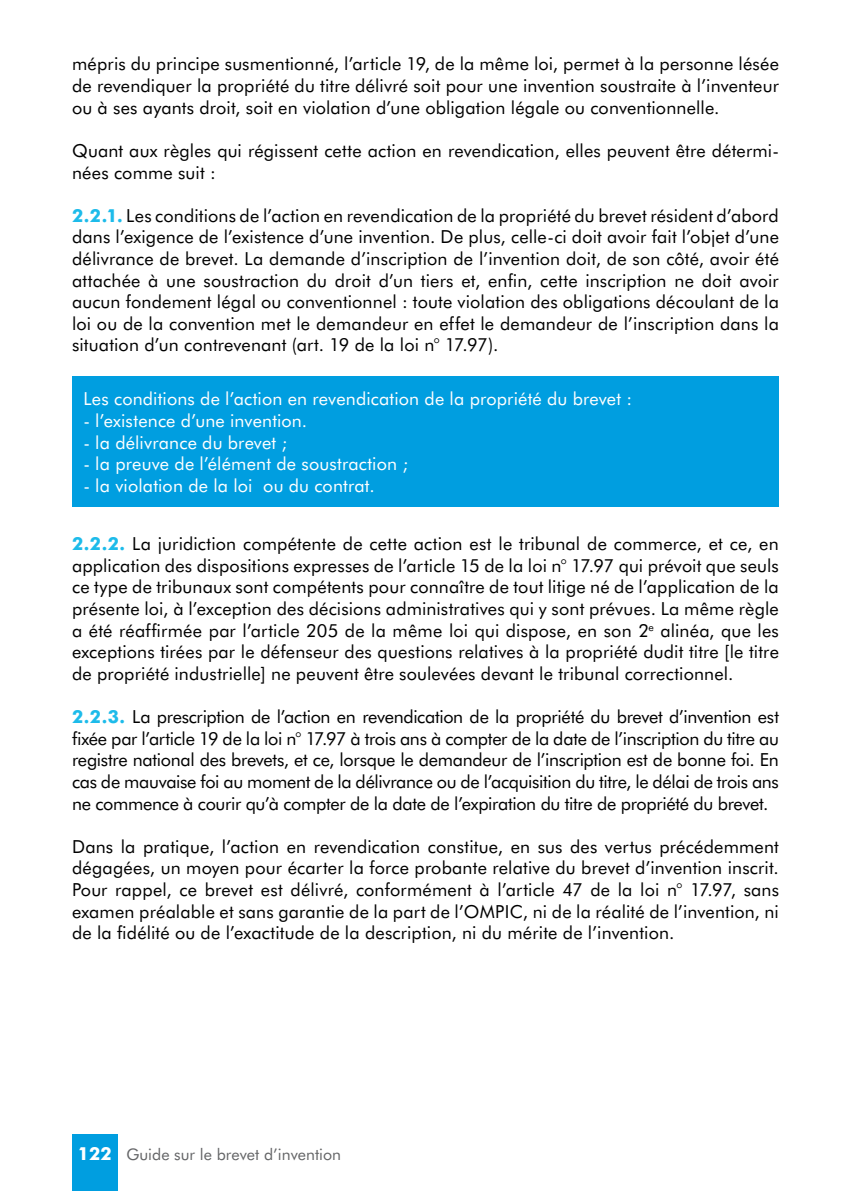
<style>
.page{position:relative;width:851px;height:1191px;background:#fff}
.page>*{position:absolute;margin:0;border:0;box-sizing:border-box;transform-origin:0 0}
.t1{font:18px/21.6px "Futura BT";letter-spacing:.01em;color:#000;text-align:justify}
.t2{font:18px "Futura BT";letter-spacing:.01em;color:#fff}
.t3{font:16px "Futura BT";color:#646567}
.s1{font-weight:700;color:#1dbbea}
.s2{font-weight:700;font-size:18px;color:#fff}
</style>
<div class="page">
<div style="left:72px;top:1134px;width:45px;height:57px;background:#009ee0"></div>
<div style="left:72px;top:376px;width:706px;height:131px;background:#009ee0"></div>
<p class="t1" style="left:72px;top:53px;width:708px">mépris du principe susmentionné, l’article 19, de la même loi, permet à la personne lésée de revendiquer la propriété du titre délivré soit pour une invention soustraite à l’inventeur ou à ses ayants droit, soit en violation d’une obligation légale ou conventionnelle.</p>
<p class="t1" style="left:72px;top:140px;width:708px">Quant aux règles qui régissent cette action en revendication, elles peuvent être détermi&shy;nées comme suit :</p>
<p class="t1" style="left:72px;top:204px;width:708px"><span class="s1">2.2.1.</span> Les conditions de l’action en revendication de la propriété du brevet résident d’abord dans l’exigence de l’existence d’une invention. De plus, celle-ci doit avoir fait l’objet d’une délivrance de brevet. La demande d’inscription de l’invention doit, de son côté, avoir été attachée à une soustraction du droit d’un tiers et, enfin, cette inscription ne doit avoir aucun fondement légal ou conventionnel : toute violation des obligations découlant de la loi ou de la convention met le demandeur en effet le demandeur de l’inscription dans la situation d’un contrevenant (art. 19 de la loi n° 17.97).</p>
<p class="t2" style="left:83px;top:388px;width:550px">Les conditions de l’action en revendication de la propriété du brevet :</p>
<p class="t2" style="left:83px;top:410px;width:225px">- l’existence d’une invention.</p>
<p class="t2" style="left:83px;top:431px;width:205px">- la délivrance du brevet ;</p>
<p class="t2" style="left:83px;top:453px;width:326px">- la preuve de l’élément de soustraction ;</p>
<p class="t2" style="left:83px;top:474px;width:293px">- la violation de la loi ou du contrat.</p>
<p class="t1" style="left:72px;top:533px;width:708px"><span class="s1">2.2.2.</span> La juridiction compétente de cette action est le tribunal de commerce, et ce, en application des dispositions expresses de l’article 15 de la loi n° 17.97 qui prévoit que seuls ce type de tribunaux sont compétents pour connaître de tout litige né de l’application de la présente loi, à l’exception des décisions administratives qui y sont prévues. La même règle a été réaffirmée par l’article 205 de la même loi qui dispose, en son 2<sup>e</sup> alinéa, que les exceptions tirées par le défenseur des questions relatives à la propriété dudit titre [le titre de propriété industrielle] ne peuvent être soulevées devant le tribunal correctionnel.</p>
<p class="t1" style="left:72px;top:705px;width:708px"><span class="s1">2.2.3.</span> La prescription de l’action en revendication de la propriété du brevet d’invention est fixée par l’article 19 de la loi n° 17.97 à trois ans à compter de la date de l’inscription du titre au registre national des brevets, et ce, lorsque le demandeur de l’inscription est de bonne foi. En cas de mauvaise foi au moment de la délivrance ou de l’acquisition du titre, le délai de trois ans ne commence à courir qu’à compter de la date de l’expiration du titre de propriété du brevet.</p>
<p class="t1" style="left:72px;top:835px;width:708px">Dans la pratique, l’action en revendication constitue, en sus des vertus précédemment dégagées, un moyen pour écarter la force probante relative du brevet d’invention inscrit.<br>Pour rappel, ce brevet est délivré, conformément à l’article 47 de la loi n° 17.97, sans examen préalable et sans garantie de la part de l’OMPIC, ni de la réalité de l’invention, ni de la fidélité ou de l’exactitude de la description, ni du mérite de l’invention.</p>
<p class="t3" style="left:78px;top:1144px;width:265px"><span class="s2">122</span> Guide sur le brevet d’invention</p>
</div>
